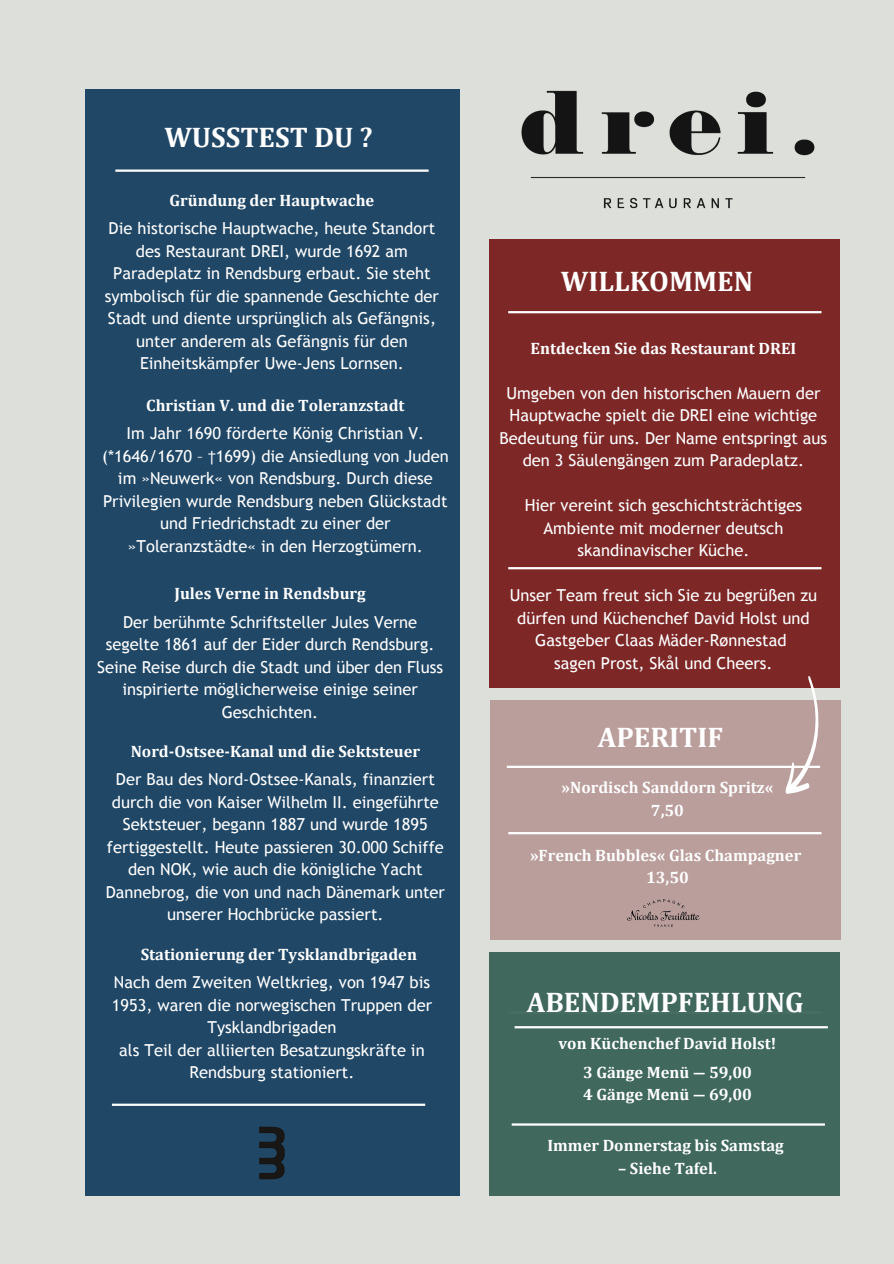
<style>
.page{position:relative;width:894px;height:1264px;background:#fff}
.page>*{position:absolute;margin:0;border:0;box-sizing:border-box;transform-origin:0 0}
.t1{font:700 28.5px "Cambria";color:#fff}
.t2{font:16.5px/22.5px "Trebuchet MS";color:#fff;text-align:center}
.t3{font:700 16.5px/22.5px "Cambria";color:#fff;text-align:center}
</style>
<div class="page">
<div style="left:0;top:0;width:893px;height:1263px;background:#dcdfda"></div>
<img style="left:521px;top:90px;width:294px;height:119px">
<div style="left:85px;top:89px;width:374px;height:1106px;background:#204766"></div>
<div style="left:489px;top:239px;width:350px;height:448px;background:#7d2727"></div>
<hr style="left:115px;top:169px;width:313px;height:3px;background:#fff">
<hr style="left:508px;top:311px;width:313px;height:2px;background:#fff">
<div style="left:489px;top:700px;width:350px;height:239px;background:#ba9e9b"></div>
<hr style="left:506px;top:765px;width:313px;height:3px;background:#fff">
<hr style="left:508px;top:832px;width:313px;height:2px;background:#fff">
<hr style="left:508px;top:567px;width:313px;height:2px;background:#fff">
<svg style="left:784px;top:676px;width:41px;height:118px"></svg>
<hr style="left:112px;top:1103px;width:313px;height:2px;background:#fff">
<img style="left:259px;top:1126px;width:26px;height:54px">
<div style="left:489px;top:952px;width:350px;height:243px;background:#40685d"></div>
<hr style="left:514px;top:1026px;width:313px;height:2px;background:#fff">
<hr style="left:511px;top:1123px;width:313px;height:2px;background:#fff">
<img style="left:627px;top:899px;width:73px;height:28px">
<h2 class="t1" style="left:164px;top:119px;width:210px">WUSSTEST DU ?</h2>
<p class="t3" style="left:170px;top:189px;width:206px">Gründung der Hauptwache</p>
<p class="t2" style="left:105px;top:217px;width:335px">Die historische Hauptwache, heute Standort des Restaurant DREI, wurde 1692 am Paradeplatz in Rendsburg erbaut. Sie steht symbolisch fü r die spannende Geschichte der Stadt und diente ursprünglich als Gefängnis, unter anderem als Gefängnis für den Einheitskämpfer Uwe-Jens Lornsen.</p>
<p class="t3" style="left:146px;top:394px;width:260px">Christian V. und die Toleranzstadt</p>
<h1 class="t2" style="left:102px;top:422px;width:348px">Im Jahr 1690 förderte König Christian V. (*1646/1670 – †1699) die Ansiedlung von Juden im »Neuwerk« von Rendsburg. Durch diese Privilegien wurde Rendsburg neben Glückstadt und Friedrichstadt zu einer der »Toleranzstädte« in den Herzogtü mern.</h1>
<h2 class="t3" style="left:174px;top:582px;width:193px">Jules Verne in Rendsburg</h2>
<p class="t2" style="left:97px;top:610px;width:347px">Der berühmte Schriftsteller Jules Verne segelte 1861 auf der Eider durch Rendsburg.<br>Seine Reise durch die Stadt und über den Fluss inspirierte möglicherweise einige seiner Geschichten.</p>
<p class="t3" style="left:131px;top:740px;width:291px">Nord-Ostsee-Kanal und die Sektsteuer</p>
<p class="t2" style="left:106px;top:768px;width:341px">Der Bau des Nord-Ostsee-Kanals, finanziert durch die von Kaiser Wilhelm II. eingeführte Sektsteuer, begann 1887 und wurde 1895 fertiggestellt. Heute passieren 30.000 Schiffe den NOK, wie auch die königliche Yacht Dannebrog, die von und nach Dänemark unter unserer Hochbrücke passiert.</p>
<p class="t3" style="left:141px;top:942px;width:278px">Stationierung der Tysklandbrigaden</p>
<h2 class="t2" style="left:112px;top:971px;width:321px">Nach dem Zweiten Weltkrieg, von 1947 bis<br>1953, waren die norwegischen Truppen der<br>Tysklandbrigaden</h2>
<p class="t2" style="left:119px;top:1038px;width:307px">als Teil der alliierten Besatzungskräfte in<br>Rendsburg stationiert.</p>
<p class="t1" style="left:561px;top:264px;width:194px">WILLKOMMEN</p>
<h1 class="t3" style="left:530px;top:336px;width:267px">Entdecken Sie das Restaurant DREI</h1>
<p class="t2" style="left:499px;top:381px;width:329px">Umgeben von den historischen Mauern der Hauptwache spielt die DREI eine wichtige Bedeutung für uns. Der Name entspringt aus den 3 Säulengängen zum Paradeplatz.</p>
<h2 class="t2" style="left:524px;top:494px;width:279px">Hier vereint sich geschichtsträchtiges<br>Ambiente mit moderner deutsch skandinavischer Küche.</h2>
<p class="t2" style="left:509px;top:584px;width:309px">Unser Team freut sich Sie zu begrüßen zu dü rfen und Küchenchef David Holst und<br>Gastgeber Claas Mäder-Rønnestad</p>
<h2 class="t2" style="left:554px;top:651px;width:220px">sagen Prost, Skål und Cheers.</h2>
<p class="t1" style="left:597px;top:719px;width:127px">APERITIF</p>
<p class="t3" style="left:561px;top:776px;width:213px">»Nordisch Sanddorn Spritz«<br>7,50</p>
<h2 class="t3" style="left:530px;top:843px;width:273px">»French Bubbles« Glas Champagner<br>13,50</h2>
<p class="t1" style="left:526px;top:984px;width:278px">ABENDEMPFEHLUNG</p>
<p class="t3" style="left:558px;top:1031px;width:219px">von Küchenchef David Holst!</p>
<p class="t3" style="left:583px;top:1060px;width:170px;text-align:left">3 Gänge Menü ― 59,00<br>4 Gänge Menü ― 69,00</p>
<p class="t3" style="left:547px;top:1133px;width:238px">Immer Donnerstag bis Samstag</p>
<p class="t3" style="left:617px;top:1156px;width:100px">– Siehe Tafel.</p>
</div>
